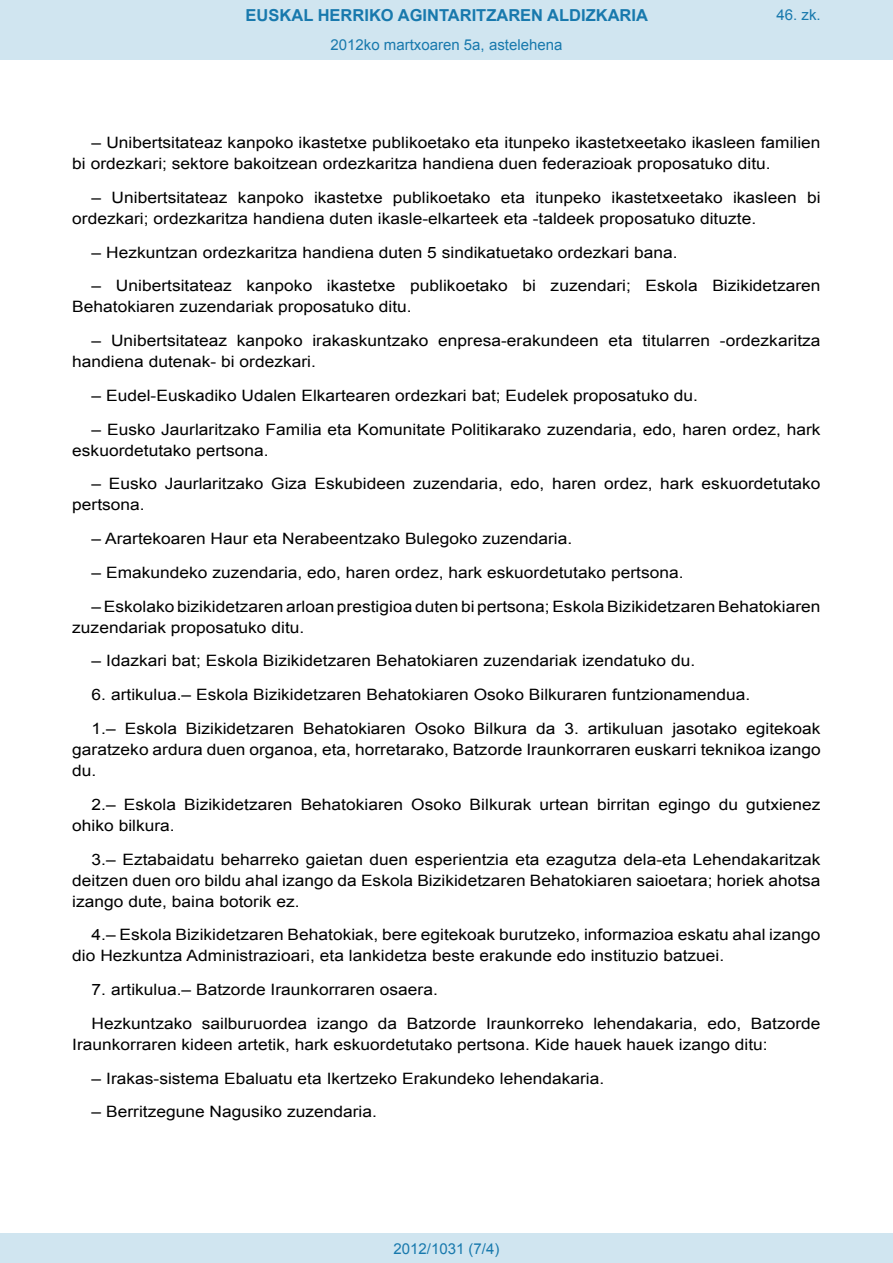
<style>
.page{position:relative;width:893px;height:1263px;background:#fff}
.page>*{position:absolute;margin:0;border:0;box-sizing:border-box;transform-origin:0 0}
.t1{font:700 16.5px "Arial";color:#1879ad}
.BOPVDetalle{font:15.6px/21px "Arial";color:#000;scale:1.11 1}
.Paginacion_Centro{font:15px "Arial";color:#1879ad}
</style>
<div class="page">
<div style="left:0;top:0;width:893px;height:60px;background:#d0e5f0"></div>
<div style="left:0;top:1233px;width:893px;height:30px;background:#d0e5f0"></div>
<p class="t1" style="left:246px;top:4px;width:404px">EUSKAL HERRIKO AGINTARITZAREN ALDIZKARIA</p>
<p class="Paginacion_Centro" style="left:331px;top:35px;width:233px">2012ko martxoaren 5a, astelehena</p>
<p class="Paginacion_Centro" style="left:776px;top:5px;width:46px">46. zk.</p>
<p class="BOPVDetalle" style="left:72px;top:132px;width:676px;text-indent:19px">– Unibertsitateaz kanpoko ikastetxe publikoetako eta itunpeko ikastetxeetako ikasleen familien bi ordezkari; sektore bakoitzean ordezkaritza handiena duen federazioak proposatuko ditu.</p>
<p class="BOPVDetalle" style="left:72px;top:187px;width:676px;text-indent:19px">– Unibertsitateaz kanpoko ikastetxe publikoetako eta itunpeko ikastetxeetako ikasleen bi ordezkari; ordezkaritza handiena duten ikasle-elkarteek eta -taldeek proposatuko dituzte.</p>
<p class="BOPVDetalle" style="left:92px;top:242px;width:529px">– Hezkuntzan ordezkaritza handiena duten 5 sindikatuetako ordezkari bana.</p>
<p class="BOPVDetalle" style="left:72px;top:276px;width:676px;text-indent:19px">– Unibertsitateaz kanpoko ikastetxe publikoetako bi zuzendari; Eskola Bizikidetzaren<br>Behatokiaren zuzendariak proposatuko ditu.</p>
<p class="BOPVDetalle" style="left:72px;top:330px;width:676px;text-indent:19px">– Unibertsitateaz kanpoko irakaskuntzako enpresa-erakundeen eta titularren -ordezkaritza handiena dutenak- bi ordezkari.</p>
<p class="BOPVDetalle" style="left:92px;top:385px;width:548px">– Eudel-Euskadiko Udalen Elkartearen ordezkari bat; Eudelek proposatuko du.</p>
<p class="BOPVDetalle" style="left:72px;top:419px;width:676px;text-indent:19px">– Eusko Jaurlaritzako Familia eta Komunitate Politikarako zuzendaria, edo, haren ordez, hark eskuordetutako pertsona.</p>
<p class="BOPVDetalle" style="left:72px;top:474px;width:676px;text-indent:19px">– Eusko Jaurlaritzako Giza Eskubideen zuzendaria, edo, haren ordez, hark eskuordetutako pertsona.</p>
<p class="BOPVDetalle" style="left:92px;top:528px;width:434px">– Arartekoaren Haur eta Nerabeentzako Bulegoko zuzendaria.</p>
<p class="BOPVDetalle" style="left:92px;top:562px;width:535px">– Emakundeko zuzendaria, edo, haren ordez, hark eskuordetutako pertsona.</p>
<p class="BOPVDetalle" style="left:72px;top:596px;width:676px;text-indent:19px">– Eskolako bizikidetzaren arloan prestigioa duten bi pertsona; Eskola Bizikidetzaren Behatokiaren zuzendariak proposatuko ditu.</p>
<p class="BOPVDetalle" style="left:92px;top:651px;width:545px">– Idazkari bat; Eskola Bizikidetzaren Behatokiaren zuzendariak izendatuko du.</p>
<p class="BOPVDetalle" style="left:92px;top:684px;width:595px">6. artikulua.– Eskola Bizikidetzaren Behatokiaren Osoko Bilkuraren funtzionamendua.</p>
<p class="BOPVDetalle" style="left:72px;top:718px;width:676px;text-align:justify;text-indent:19px">1.– Eskola Bizikidetzaren Behatokiaren Osoko Bilkura da 3. artikuluan jasotako egitekoak garatzeko ardura duen organoa, eta, horretarako, Batzorde Iraunkorraren euskarri teknikoa izango du.</p>
<p class="BOPVDetalle" style="left:72px;top:794px;width:676px;text-indent:19px">2.– Eskola Bizikidetzaren Behatokiaren Osoko Bilkurak urtean birritan egingo du gutxienez ohiko bilkura.</p>
<p class="BOPVDetalle" style="left:72px;top:849px;width:676px;text-align:justify;text-indent:19px">3.– Eztabaidatu beharreko gaietan duen esperientzia eta ezagutza dela-eta Lehendakaritzak deitzen duen oro bildu ahal izango da Eskola Bizikidetzaren Behatokiaren saioetara; horiek ahotsa izango dute, baina botorik ez.</p>
<p class="BOPVDetalle" style="left:72px;top:924px;width:676px;text-indent:19px">4.– Eskola Bizikidetzaren Behatokiak, bere egitekoak burutzeko, informazioa eskatu ahal izango dio Hezkuntza Administrazioari, eta lankidetza beste erakunde edo instituzio batzuei.</p>
<p class="BOPVDetalle" style="left:92px;top:979px;width:313px">7. artikulua.– Batzorde Iraunkorraren osaera.</p>
<p class="BOPVDetalle" style="left:72px;top:1013px;width:676px;text-indent:19px">Hezkuntzako sailburuordea izango da Batzorde Iraunkorreko lehendakaria, edo, Batzorde<br>Iraunkorraren kideen artetik, hark eskuordetutako pertsona. Kide hauek hauek izango ditu:</p>
<p class="BOPVDetalle" style="left:92px;top:1068px;width:463px">– Irakas-sistema Ebaluatu eta Ikertzeko Erakundeko lehendakaria.</p>
<p class="BOPVDetalle" style="left:92px;top:1101px;width:258px">– Berritzegune Nagusiko zuzendaria.</p>
<p class="Paginacion_Centro" style="left:393px;top:1238px;width:107px">2012/1031 (7/4)</p>
</div>
